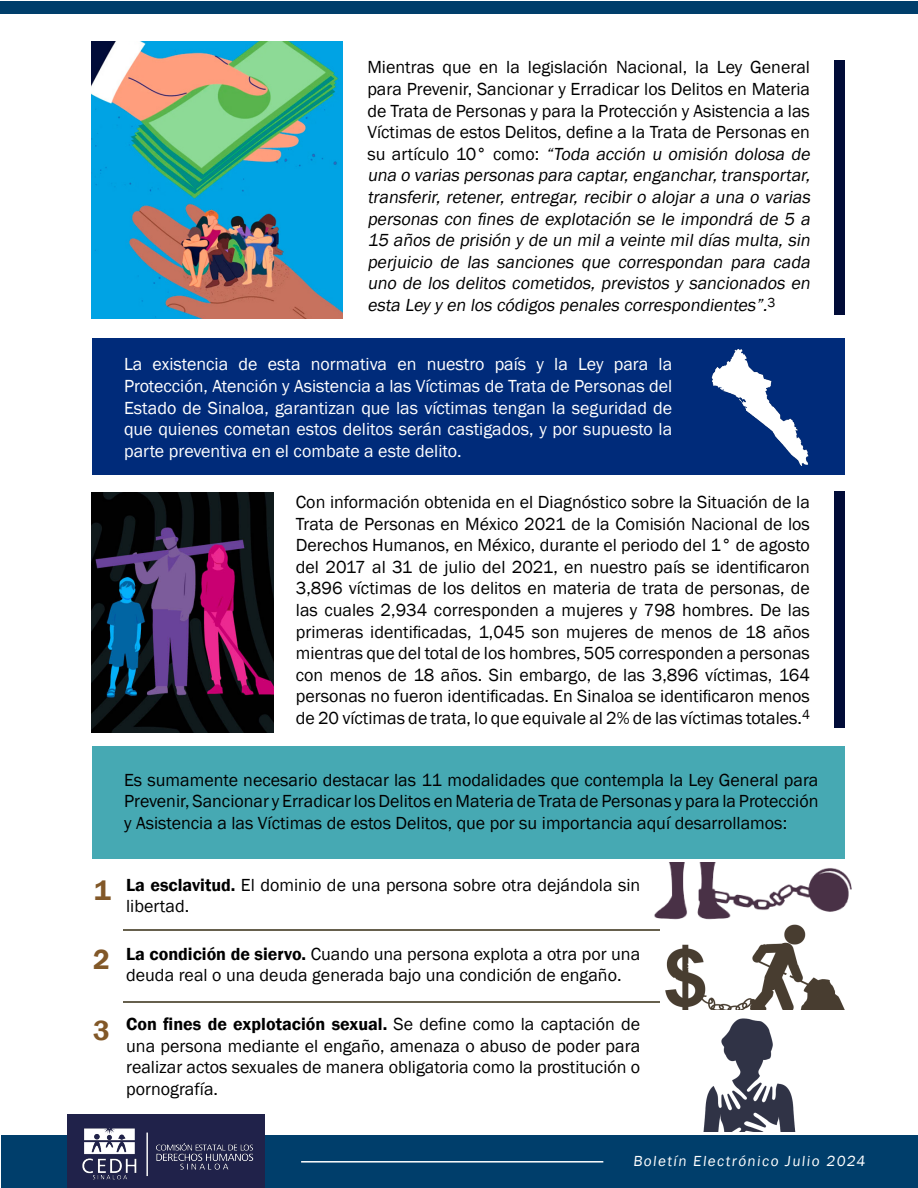
<style>
.page{position:relative;width:918px;height:1188px;background:#fff}
.page>*{position:absolute;margin:0;border:0;box-sizing:border-box;transform-origin:0 0}
.t1{font:600 28.5px "Franklin Gothic";color:#825828}
.t2{font:18px/21.6px "Franklin Gothic";color:#000;text-align:justify}
.t3{font:italic 18px/21.6px "Franklin Gothic";color:#000}
.t4{font:18px/21.6px "Franklin Gothic";color:#fff;text-align:justify}
.t5{font:15px "Franklin Gothic";color:#fff}
.s1{font-style:normal}
.s2{font-weight:600}
</style>
<div class="page">
<div style="left:2px;top:1135px;width:916px;height:53px;background:#003e6b"></div>
<div style="left:92px;top:338px;width:753px;height:137px;background:#002b7a"></div>
<hr style="left:301px;top:1161px;width:302px;height:2px;background:#fff">
<div style="left:67px;top:1115px;width:198px;height:73px;background:#20224a"></div>
<img style="left:82px;top:1128px;width:172px;height:52px">
<div style="left:92px;top:746px;width:753px;height:112px;background:#46a9b3"></div>
<div style="left:0;top:2px;width:918px;height:12px;background:#003e6b"></div>
<img style="left:92px;top:42px;width:251px;height:277px">
<div style="left:834px;top:60px;width:11px;height:255px;background:#010c38"></div>
<img style="left:711px;top:349px;width:98px;height:117px">
<div style="left:834px;top:491px;width:11px;height:237px;background:#010c38"></div>
<img style="left:92px;top:492px;width:181px;height:240px">
<hr style="left:123px;top:929px;width:721px;height:1px;background:#66604d">
<hr style="left:123px;top:1001px;width:721px;height:2px;background:#66604d">
<img style="left:654px;top:862px;width:198px;height:58px">
<img style="left:660px;top:924px;width:185px;height:86px">
<img style="left:703px;top:1018px;width:93px;height:114px">
<p class="t3" style="left:367px;top:57px;width:448px"><span class="s1">Mientras que en la legislación Nacional, la Ley General para Prevenir, Sancionar y Erradicar los Delitos en Materia de Trata de Personas y para la Protección y Asistencia a las Víctimas de estos Delitos, define a la Trata de Personas en s u a rt íc u l o 10 ° c o m o :</span> “Toda acción u omisión dolosa de una o varias personas para captar,enganchar,transportar, transferir, retener, entregar, recibir o alojar a una o varias personas con fines de explotación se le impondrá de 5 a 15 años de prisión y de un mil a veinte mil días multa, sin perj uicio de las sanciones que correspondan para cada uno de los delitos cometidos, previstos y sancionados en esta Ley y en los códigos penales correspondientes”.<sup>3</sup></p>
<p class="t4" style="left:124px;top:354px;width:550px">La existencia de esta normativa en nuestro país y la Ley para la Protección, Atención y Asistencia a las Víctimas de Trata de Personas del Estado de Sinaloa, garantizan que las víctimas tengan la seguridad de que quienes cometan estos delitos serán castigados, y por supuesto la parte preventiva en el combate a este delito.</p>
<p class="t2" style="left:296px;top:492px;width:516px">Con información obtenida en el Diagnóstico sobre la Situación de la Trata de Personas en México 2021 de la Comisión Nacional de los Derechos Humanos, en México, durante el periodo del 1° de agosto del 2017 al 31 de julio del 2021, en nuestro país se identificaron 3,896 víctimas de los delitos en materia de trata de personas, de las cuales 2,934 corresponden a mujeres y 798 hombres. De las primeras identificadas, 1,045 son mujeres de menos de 18 años mientras que del total de los hombres, 505 corresponden a personas con menos de 18 años. Sin embargo, de las 3,896 víctimas, 164 personas no fueron identificadas. En Sinaloa se identificaron menos de 20 víctimas de trata, lo que equivale al 2% de las víctimas totales.<sup>4</sup></p>
<p class="t2" style="left:124px;top:769px;width:696px">Es sumamente necesario destacar las 11 modalidades que contempla la Ley General para Prevenir, Sancionar y Erradicar los Delitos en Materia de Trata de Personas y para la Protección y Asistencia a las Víctimas de estos Delitos, que por su importancia aquí desarrollamos:</p>
<p class="t1" style="left:94px;top:873px;width:18px">1</p>
<p class="t1" style="left:93px;top:942px;width:18px">2</p>
<p class="t1" style="left:93px;top:1013px;width:18px">3</p>
<p class="t2" style="left:126px;top:874px;width:516px"><span class="s2">La esclavitud.</span> El dominio de una persona sobre otra dejándola sin libertad.</p>
<p class="t2" style="left:126px;top:943px;width:516px"><span class="s2">La condición de siervo.</span> Cuando una persona explota a otra por una deuda real o una deuda generada bajo una condición de engaño.</p>
<p class="t2" style="left:126px;top:1014px;width:516px"><span class="s2">Con fines de explotación sexual.</span> Se define como la captación de una persona mediante el engaño, amenaza o abuso de poder para realizar actos sexuales de manera obligatoria como la prostitución o pornografía.</p>
<p class="t5" style="left:633px;top:1152px;width:236px">Boletín Electrónico Julio 2024</p>
</div>
